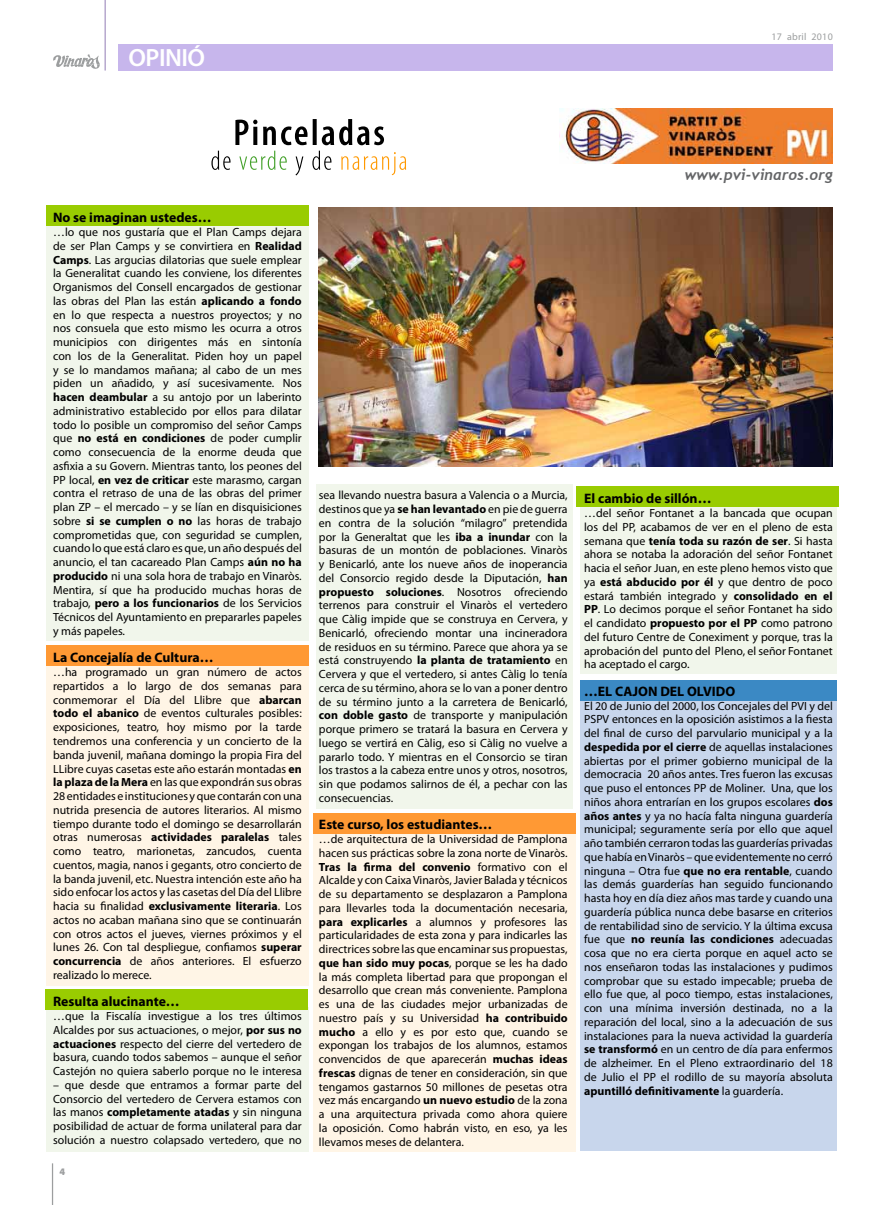
<style>
.page{position:relative;width:886px;height:1205px;background:#fff}
.page>*{position:absolute;margin:0;border:0;box-sizing:border-box;transform-origin:0 0}
.t1{font:600 25px "Myriad Pro";letter-spacing:-.02em;color:#fff}
.t2{font:italic 700 15px "Trebuchet";color:#646567}
.t3{font:700 13.75px "Myriad Pro";color:#000}
.t4{font:11.88px/13.8px "Myriad Pro";color:#000;text-align:justify}
.t5{font:10px "Myriad Pro";letter-spacing:.025em;color:#9c9e9f}
.t6{font:900 10px "Myriad Pro";color:#9c9e9f}
.s1{font-weight:700}
</style>
<div class="page">
<hr style="left:52px;top:1163px;width:1px;height:42px;background:#9c9e9f">
<hr style="left:105px;top:0;width:1px;height:71px;background:#a897c4">
<svg style="left:53px;top:54px;width:47px;height:15px"></svg>
<div style="left:118px;top:44px;width:714px;height:27px;background:#c7b6ec"></div>
<div style="left:46px;top:205px;width:263px;height:435px;background:#f1f6eb"></div>
<div style="left:46px;top:1007px;width:263px;height:145px;background:#f1f6eb"></div>
<div style="left:316px;top:485px;width:257px;height:324px;background:#f1f6eb"></div>
<div style="left:580px;top:490px;width:257px;height:184px;background:#f1f6eb"></div>
<div style="left:46px;top:649px;width:263px;height:337px;background:#fff5e6"></div>
<div style="left:313px;top:833px;width:262px;height:319px;background:#fff5e6"></div>
<div style="left:46px;top:645px;width:262px;height:20px;background:#ff9934"></div>
<div style="left:313px;top:813px;width:262px;height:20px;background:#ff9934"></div>
<div style="left:46px;top:205px;width:262px;height:21px;background:#99cc01"></div>
<div style="left:46px;top:989px;width:262px;height:20px;background:#99cc01"></div>
<div style="left:576px;top:486px;width:263px;height:20px;background:#99cc01"></div>
<div style="left:580px;top:688px;width:257px;height:463px;background:#c8d6ec"></div>
<div style="left:580px;top:680px;width:257px;height:21px;background:#3b89c4"></div>
<img style="left:559px;top:109px;width:274px;height:55px">
<svg style="left:235px;top:119px;width:149px;height:26px"></svg>
<svg style="left:211px;top:151px;width:19px;height:19px"></svg>
<svg style="left:239px;top:151px;width:48px;height:19px"></svg>
<svg style="left:295px;top:151px;width:36px;height:24px"></svg>
<svg style="left:341px;top:152px;width:65px;height:23px"></svg>
<img style="left:319px;top:208px;width:514px;height:259px">
<h1 class="t1" style="left:128px;top:42px;width:78px">OPINIÓ</h1>
<p class="t5" style="left:771px;top:31px;width:63px">17 abril 2010</p>
<p class="t3" style="left:53px;top:209px;width:160px">No se imaginan ustedes…</p>
<p class="t4" style="left:53px;top:225px;width:250px">…lo que nos gustaría que el Plan Camps dejara de ser Plan Camps y se convirtiera en <span class="s1">Realidad Camps</span>. Las argucias dilatorias que suele emplear la Generalitat cuando les conviene, los diferentes Organismos del Consell encargados de gestionar las obras del Plan las están <span class="s1">aplicando a fondo </span>en lo que respecta a nuestros proyectos; y no nos consuela que esto mismo les ocurra a otros municipios con dirigentes más en sintonía con los de la Generalitat. Piden hoy un papel y se lo mandamos mañana; al cabo de un mes piden un añadido, y así sucesivamente. Nos <span class="s1">hacen deambular</span> a su antojo por un laberinto administrativo establecido por ellos para dilatar todo lo posible un compromiso del señor Camps que <span class="s1">no está en condiciones</span> de poder cumplir como consecuencia de la enorme deuda que asfixia a su Govern. Mientras tanto, los peones del PP local, <span class="s1">en vez de criticar</span> este marasmo, cargan contra el retraso de una de las obras del primer plan ZP – el mercado – y se lían en disquisiciones sobre <span class="s1">si se cumplen o no</span> las horas de trabajo comprometidas que, con seguridad se cumplen, cuando lo que está claro es que, un año después del anuncio, el tan cacareado Plan Camps <span class="s1">aún no ha producido</span> ni una sola hora de trabajo en Vinaròs.<br>Mentira, sí que ha producido muchas horas de trabajo, <span class="s1">pero a los funcionarios</span> de los Servicios Técnicos del Ayuntamiento en prepararles papeles y más papeles.</p>
<p class="t3" style="left:53px;top:649px;width:162px">La Concejalía de Cultura…</p>
<p class="t4" style="left:53px;top:665px;width:250px">…ha programado un gran número de actos repartidos a lo largo de dos semanas para conmemorar el Día del Llibre que <span class="s1">abarcan todo el abanico</span> de eventos culturales posibles: exposiciones, teatro, hoy mismo por la tarde tendremos una conferencia y un concierto de la banda juvenil, mañana domingo la propia Fira del LLibre cuyas casetas este año estarán montadas <span class="s1">en la plaza de la Mera</span> en las que expondrán sus obras 28 entidades e instituciones y que contarán con una nutrida presencia de autores literarios. Al mismo tiempo durante todo el domingo se desarrollarán otras numerosas <span class="s1">actividades paralelas</span> tales como teatro, marionetas, zancudos, cuenta cuentos, magia, nanos i gegants, otro concierto de la banda juvenil, etc. Nuestra intención este año ha sido enfocar los actos y las casetas del Día del Llibre hacia su finalidad <span class="s1">exclusivamente literaria</span>. Los actos no acaban mañana sino que se continuarán con otros actos el jueves, viernes próximos y el lunes 26. Con tal despliegue, confiamos <span class="s1">superar concurrencia</span> de años anteriores. El esfuerzo realizado lo merece.</p>
<p class="t3" style="left:53px;top:992px;width:128px">Resulta alucinante…</p>
<p class="t4" style="left:53px;top:1009px;width:250px">…que la Fiscalía investigue a los tres últimos Alcaldes por sus actuaciones, o mejor, <span class="s1">por sus no actuaciones</span> respecto del cierre del vertedero de basura, cuando todos sabemos – aunque el señor Castejón no quiera saberlo porque no le interesa</p>
<p class="t4" style="left:53px;top:1078px;width:250px">– que desde que entramos a formar parte del Consorcio del vertedero de Cervera estamos con las manos <span class="s1">completamente atadas</span> y sin ninguna posibilidad de actuar de forma unilateral para dar solución a nuestro colapsado vertedero, que no</p>
<p class="t6" style="left:59px;top:1165px;width:7px">4</p>
<p class="t2" style="left:685px;top:165px;width:149px">www.pvi-vinaros.org</p>
<p class="t4" style="left:319px;top:488px;width:250px">sea llevando nuestra basura a Valencia o a Murcia, destinos que ya <span class="s1">se han levantado</span> en pie de guerra en contra de la solución “milagro” pretendida por la Generaltat que les <span class="s1">iba a inundar</span> con la basuras de un montón de poblaciones. Vinaròs y Benicarló, ante los nueve años de inoperancia del Consorcio regido desde la Diputación, <span class="s1">han propuesto soluciones</span>. Nosotros ofreciendo terrenos para construir el Vinaròs el vertedero que Càlig impide que se construya en Cervera, y Benicarló, ofreciendo montar una incineradora de residuos en su término. Parece que ahora ya se está construyendo <span class="s1">la planta de tratamiento</span> en Cervera y que el vertedero, si antes Càlig lo tenía cerca de su término, ahora se lo van a poner dentro de su término junto a la carretera de Benicarló, <span class="s1">con doble gasto</span> de transporte y manipulación porque primero se tratará la basura en Cervera y luego se vertirá en Càlig, eso si Càlig no vuelve a pararlo todo. Y mientras en el Consorcio se tiran los trastos a la cabeza entre unos y otros, nosotros, sin que podamos salirnos de él, a pechar con las consecuencias.</p>
<p class="t3" style="left:319px;top:816px;width:175px">Este curso, los estudiantes…</p>
<p class="t4" style="left:319px;top:832px;width:250px">…de arquitectura de la Universidad de Pamplona hacen sus prácticas sobre la zona norte de Vinaròs.<br><span class="s1">Tras la firma del convenio</span> formativo con el Alcalde y con Caixa Vinaròs, Javier Balada y técnicos de su departamento se desplazaron a Pamplona para llevarles toda la documentación necesaria, <span class="s1">para explicarles</span> a alumnos y profesores las particularidades de esta zona y para indicarles las directrices sobre las que encaminar sus propuestas, <span class="s1">que han sido muy pocas</span>, porque se les ha dado la más completa libertad para que propongan el desarrollo que crean más conveniente. Pamplona es una de las ciudades mejor urbanizadas de nuestro país y su Universidad <span class="s1">ha contribuido mucho</span> a ello y es por esto que, cuando se expongan los trabajos de los alumnos, estamos convencidos de que aparecerán <span class="s1">muchas ideas frescas</span> dignas de tener en consideración, sin que tengamos gastarnos 50 millones de pesetas otra vez más encargando <span class="s1">un nuevo estudio</span> de la zona a una arquitectura privada como ahora quiere la oposición. Como habrán visto, en eso, ya les llevamos meses de delantera.</p>
<p class="t3" style="left:584px;top:490px;width:129px">El cambio de sillón…</p>
<p class="t4" style="left:584px;top:506px;width:250px">…del señor Fontanet a la bancada que ocupan los del PP, acabamos de ver en el pleno de esta semana que <span class="s1">tenía toda su razón de ser</span>. Si hasta ahora se notaba la adoración del señor Fontanet hacia el señor Juan, en este pleno hemos visto que ya <span class="s1">está abducido por él</span> y que dentro de poco estará también integrado y <span class="s1">consolidado en el PP</span>. Lo decimos porque el señor Fontanet ha sido el candidato <span class="s1">propuesto por el PP</span> como patrono del futuro Centre de Coneximent y porque, tras la aprobación del punto del Pleno, el señor Fontanet ha aceptado el cargo.</p>
<p class="t3" style="left:584px;top:682px;width:153px">…EL CAJON DEL OLVIDO</p>
<p class="t4" style="left:584px;top:698px;width:250px">El 20 de Junio del 2000, los Concejales del PVI y del PSPV entonces en la oposición asistimos a la fiesta del final de curso del parvulario municipal y a la <span class="s1">despedida por el cierre</span> de aquellas instalaciones abiertas por el primer gobierno municipal de la democracia 20 años antes. Tres fueron las excusas que puso el entonces PP de Moliner. Una, que los niños ahora entrarían en los grupos escolares <span class="s1">dos años antes</span> y ya no hacía falta ninguna guardería municipal; seguramente sería por ello que aquel año también cerraron todas las guarderías privadas que había en Vinaròs – que evidentemente no cerró ninguna – Otra fue <span class="s1">que no era rentable</span>, cuando las demás guarderías han seguido funcionando hasta hoy en día diez años mas tarde y cuando una guardería pública nunca debe basarse en criterios de rentabilidad sino de servicio. Y la última excusa fue que <span class="s1">no reunía las condiciones</span> adecuadas cosa que no era cierta porque en aquel acto se nos enseñaron todas las instalaciones y pudimos comprobar que su estado impecable; prueba de ello fue que, al poco tiempo, estas instalaciones, con una mínima inversión destinada, no a la reparación del local, sino a la adecuación de sus instalaciones para la nueva actividad la guardería <span class="s1">se transformó</span> en un centro de día para enfermos de alzheimer. En el Pleno extraordinario del 18 de Julio el PP el rodillo de su mayoría absoluta <span class="s1">apuntilló definitivamente</span> la guardería.</p>
</div>
